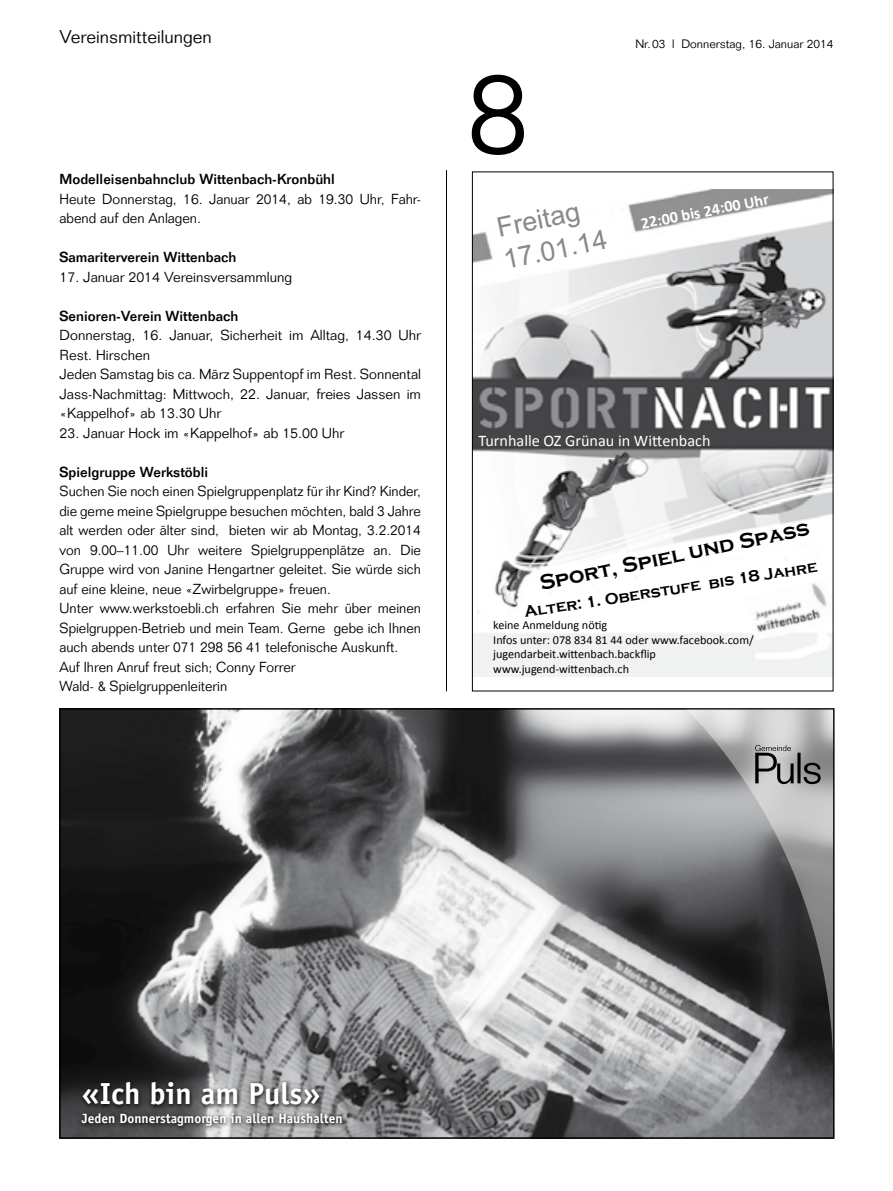
<style>
.page{position:relative;width:893px;height:1191px;background:#fff}
.page>*{position:absolute;margin:0;border:0;box-sizing:border-box;transform-origin:0 0}
.t1{font:300 114px "Folio";color:#000}
.t2{font:700 30.45px "Officina Sans";color:#fff}
.t3{font:27px/32.4px "Arial";color:#88898b}
.t4{font:700 21.6px "Copperplate Gothic";color:#000}
.t5{font:300 18px "Folio";color:#000}
.t6{font:16.2px "Calibri";color:#fff}
.t7{font:700 16.2px "Copperplate Gothic";color:#000}
.t8{font:700 16.2px "Calibri";color:#fff}
.t9{font:300 14.25px/19.5px "Folio";color:#000}
.t10{font:500 14.25px "Folio";color:#000}
.t11{font:700 13.5px "Officina Sans";color:#fff}
.t12{font:12.15px/14.7px "Calibri";color:#000}
.t13{font:300 12px "Folio";color:#000}
</style>
<div class="page">
<hr style="left:446px;top:170px;width:1px;height:521px;background:#000">
<img style="left:474px;top:190px;width:357px;height:486px">
<img style="left:745px;top:578px;width:86px;height:62px">
<img style="left:62px;top:710px;width:770px;height:426px">
<svg style="left:686px;top:710px;width:146px;height:368px"></svg>
<svg style="left:755px;top:745px;width:66px;height:39px"></svg>
<svg style="left:78px;top:1109px;width:269px;height:21px"></svg>
<svg style="left:79px;top:1078px;width:245px;height:31px"></svg>
<p class="t5" style="left:60px;top:26px;width:154px">Vereinsmitteilungen</p>
<p class="t13" style="left:635px;top:36px;width:200px">Nr.03 l Donnerstag, 16. Januar 2014</p>
<p class="t10" style="left:60px;top:171px;width:277px">Modelleisenbahnclub Wittenbach-Kronbühl</p>
<p class="t9" style="left:60px;top:189px;width:363px">Heute Donnerstag, 16. Januar 2014, ab 19.30 Uhr, Fahr&shy;abend auf den Anlagen.</p>
<p class="t10" style="left:60px;top:249px;width:178px">Samariterverein Wittenbach</p>
<p class="t9" style="left:60px;top:267px;width:234px">17. Januar 2014 Vereinsversammlung</p>
<p class="t10" style="left:60px;top:307px;width:180px">Senioren-Verein Wittenbach</p>
<p class="t9" style="left:60px;top:325px;width:363px">Donnerstag, 16. Januar, Sicherheit im Alltag, 14.30 Uhr Rest. Hirschen<br>Jeden Samstag bis ca. März Suppentopf im Rest. Sonnental Jass-Nachmittag: Mittwoch, 22. Januar, freies Jassen im «Kappelhof» ab 13.30 Uhr</p>
<p class="t9" style="left:60px;top:423px;width:286px">23. Januar Hock im «Kappelhof» ab 15.00 Uhr</p>
<p class="t10" style="left:60px;top:463px;width:150px">Spielgruppe Werkstöbli</p>
<p class="t9" style="left:60px;top:481px;width:363px">Suchen Sie noch einen Spielgruppenplatz für ihr Kind? Kinder, die gerne meine Spielgruppe besuchen möchten, bald 3 Jahre alt werden oder älter sind, bieten wir ab Montag, 3.2.2014 von 9.00–11.00 Uhr weitere Spielgruppenplätze an. Die Gruppe wird von Janine Hengartner geleitet. Sie würde sich auf eine kleine, neue «Zwirbelgruppe» freuen.<br>Unter www.werkstoebli.ch erfahren Sie mehr über meinen Spielgruppen-Betrieb und mein Team. Gerne gebe ich Ihnen auch abends unter 071 298 56 41 telefonische Auskunft.<br>Auf Ihren Anruf freut sich; Conny Forrer<br>Wald- &amp; Spielgruppenleiterin</p>
<h1 class="t1" style="left:466px;top:45px;width:65px">8</h1>
<h3 class="t3" style="left:494px;top:212px;width:107px;rotate:-12deg">Freitag<br>17.01.14</h3>
<p class="t8" style="left:639px;top:214px;width:131px;rotate:-11deg">22:00 bis 24:00 Uhr</p>
<p class="t6" style="left:478px;top:430px;width:234px">Turnhalle OZ Grünau in Wi0enbach</p>
<h3 class="t4" style="left:537px;top:572px;width:276px;rotate:-12deg">Sport, Spiel und Spass</h3>
<p class="t7" style="left:523px;top:603px;width:298px;rotate:-9deg">Alter: 1. Oberstufe bis 18 Jahre</p>
<p class="t12" style="left:493px;top:617px;width:262px">keine Anmeldung nö9g<br>Infos unter: 078 834 81 44 oder www.facebook.com/ jugendarbeit.wi0enbach.backflip www.jugend--‐wi0enbach.ch</p>
<h2 class="t2" style="left:82px;top:1074px;width:240px">«Ich bin am Puls»</h2>
<p class="t11" style="left:82px;top:1109px;width:262px">Jeden Donnerstagmorgen in allen Haushalten</p>
</div>
